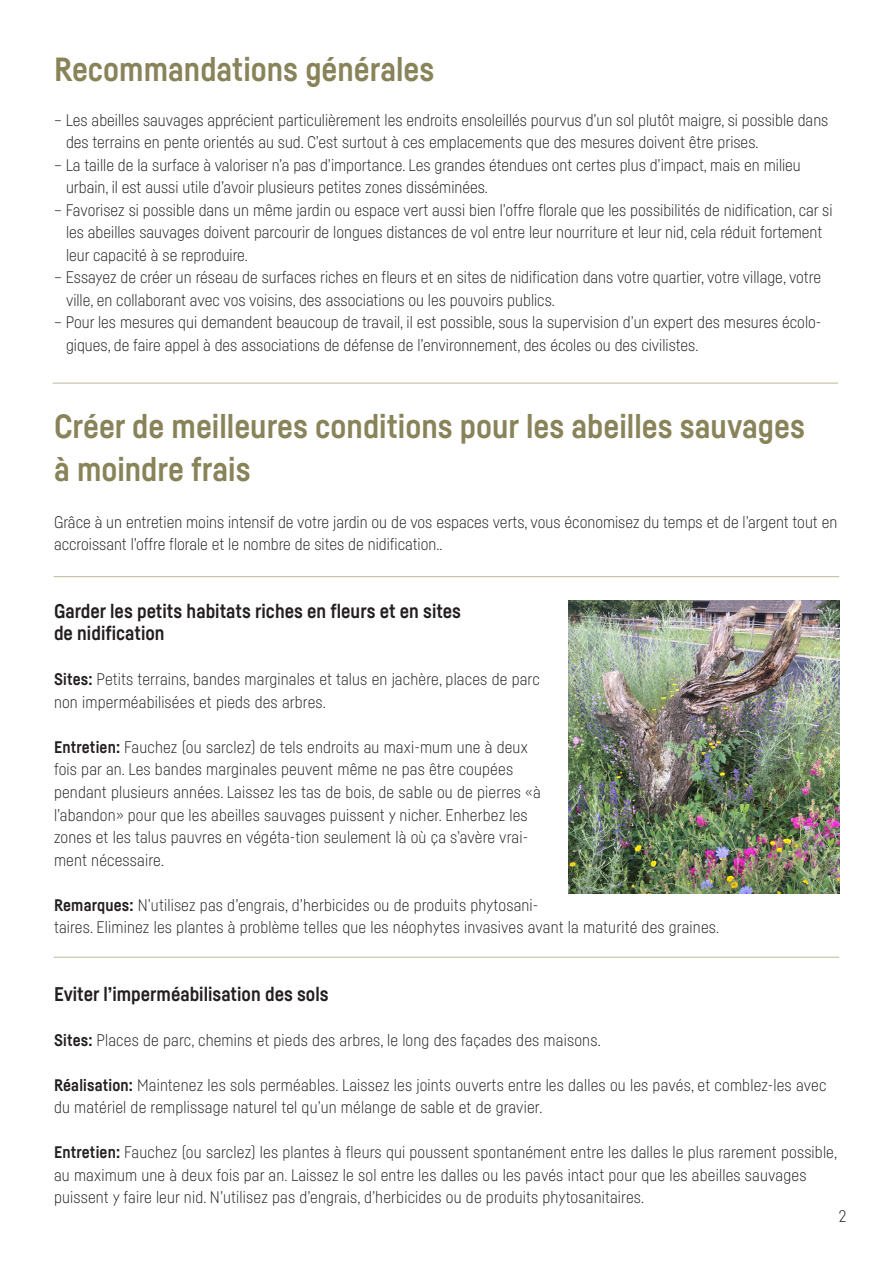
<style>
.page{position:relative;width:893px;height:1263px;background:#fff}
.page>*{position:absolute;margin:0;border:0;box-sizing:border-box;transform-origin:0 0}
.t1{font:700 33px/43.5px "Fabrikat";color:#888359}
.t2{font:700 19.5px/22.5px "Fabrikat";color:#231f20}
.t3{font:300 16.5px/22.5px "Fabrikat";color:#231f20}
.s1{font-weight:700}
</style>
<div class="page">
<hr style="left:53px;top:383px;width:785px;height:1px;background:#bcb79d">
<hr style="left:54px;top:576px;width:785px;height:1px;background:#bcb79d">
<hr style="left:54px;top:957px;width:785px;height:1px;background:#bcb79d">
<img style="left:568px;top:601px;width:271px;height:293px">
<p class="t1" style="left:54px;top:47px;width:382px">Recommandations générales</p>
<p class="t3" style="left:66px;top:108px;width:764px;text-indent:-12px">– Les abeilles sauvages apprécient particulièrement les endroits ensoleillés pourvus d’un sol plutôt maigre, si possible dans des terrains en pente orientés au sud. C’est surtout à ces emplacements que des mesures doivent être prises.</p>
<p class="t3" style="left:66px;top:153px;width:736px;text-indent:-12px">– La taille de la surface à valoriser n’a pas d’importance. Les grandes étendues ont certes plus d’impact, mais en milieu urbain, il est aussi utile d’avoir plusieurs petites zones disséminées.</p>
<p class="t3" style="left:66px;top:198px;width:768px;text-indent:-12px">– Favorisez si possible dans un même jardin ou espace vert aussi bien l’offre florale que les possibilités de nidification, car si les abeilles sauvages doivent parcourir de longues distances de vol entre leur nourriture et leur nid, cela réduit fortement leur capacité à se reproduire.</p>
<p class="t3" style="left:66px;top:266px;width:756px;text-indent:-12px">– Essayez de créer un réseau de surfaces riches en fleurs et en sites de nidification dans votre quartier, votre village, votre ville, en collaborant avec vos voisins, des associations ou les pouvoirs publics.</p>
<p class="t3" style="left:66px;top:311px;width:757px;text-indent:-12px">– Pour les mesures qui demandent beaucoup de travail, il est possible, sous la supervision d’un expert des mesures écolo&shy;giques, de faire appel à des associations de défense de l’environnement, des écoles ou des civilistes.</p>
<p class="t1" style="left:54px;top:404px;width:752px">Créer de meilleures conditions pour les abeilles sauvages à moindre frais</p>
<p class="t3" style="left:54px;top:510px;width:785px">Grâce à un entretien moins intensif de votre jardin ou de vos espaces verts, vous économisez du temps et de l’argent tout en accroissant l’offre florale et le nombre de sites de nidification..</p>
<p class="t2" style="left:54px;top:599px;width:409px">Garder les petits habitats riches en fleurs et en sites de nidification</p>
<p class="t3" style="left:54px;top:668px;width:487px"><span class="s1">Sites:</span> Petits terrains, bandes marginales et talus en jachère, places de parc non imperméabilisées et pieds des arbres.</p>
<p class="t3" style="left:54px;top:735px;width:488px"><span class="s1">Entretien:</span> Fauchez (ou sarclez) de tels endroits au maxi-mum une à deux fois par an. Les bandes marginales peuvent même ne pas être coupées pendant plusieurs années. Laissez les tas de bois, de sable ou de pierres «à l’abandon» pour que les abeilles sauvages puissent y nicher. Enherbez les zones et les talus pauvres en végéta-tion seulement là où ça s’avère vrai&shy;ment nécessaire.</p>
<p class="t3" style="left:54px;top:893px;width:667px"><span class="s1">Remarques:</span> N’utilisez pas d’engrais, d’herbicides ou de produits phytosani-<br>taires. Eliminez les plantes à problème telles que les néophytes invasives avant la maturité des graines.</p>
<p class="t2" style="left:54px;top:982px;width:276px">Eviter l’imperméabilisation des sols</p>
<p class="t3" style="left:54px;top:1028px;width:548px"><span class="s1">Sites:</span> Places de parc, chemins et pieds des arbres, le long des façades des maisons.</p>
<p class="t3" style="left:54px;top:1073px;width:774px"><span class="s1">Réalisation:</span> Maintenez les sols perméables. Laissez les joints ouverts entre les dalles ou les pavés, et comblez-les avec du matériel de remplissage naturel tel qu’un mélange de sable et de gravier.</p>
<p class="t3" style="left:54px;top:1140px;width:785px"><span class="s1">Entretien:</span> Fauchez (ou sarclez) les plantes à fleurs qui poussent spontanément entre les dalles le plus rarement possible, au maximum une à deux fois par an. Laissez le sol entre les dalles ou les pavés intact pour que les abeilles sauvages puissent y faire leur nid. N’utilisez pas d’engrais, d’herbicides ou de produits phytosanitaires.</p>
<p class="t3" style="left:839px;top:1205px;width:9px">2</p>
</div>
